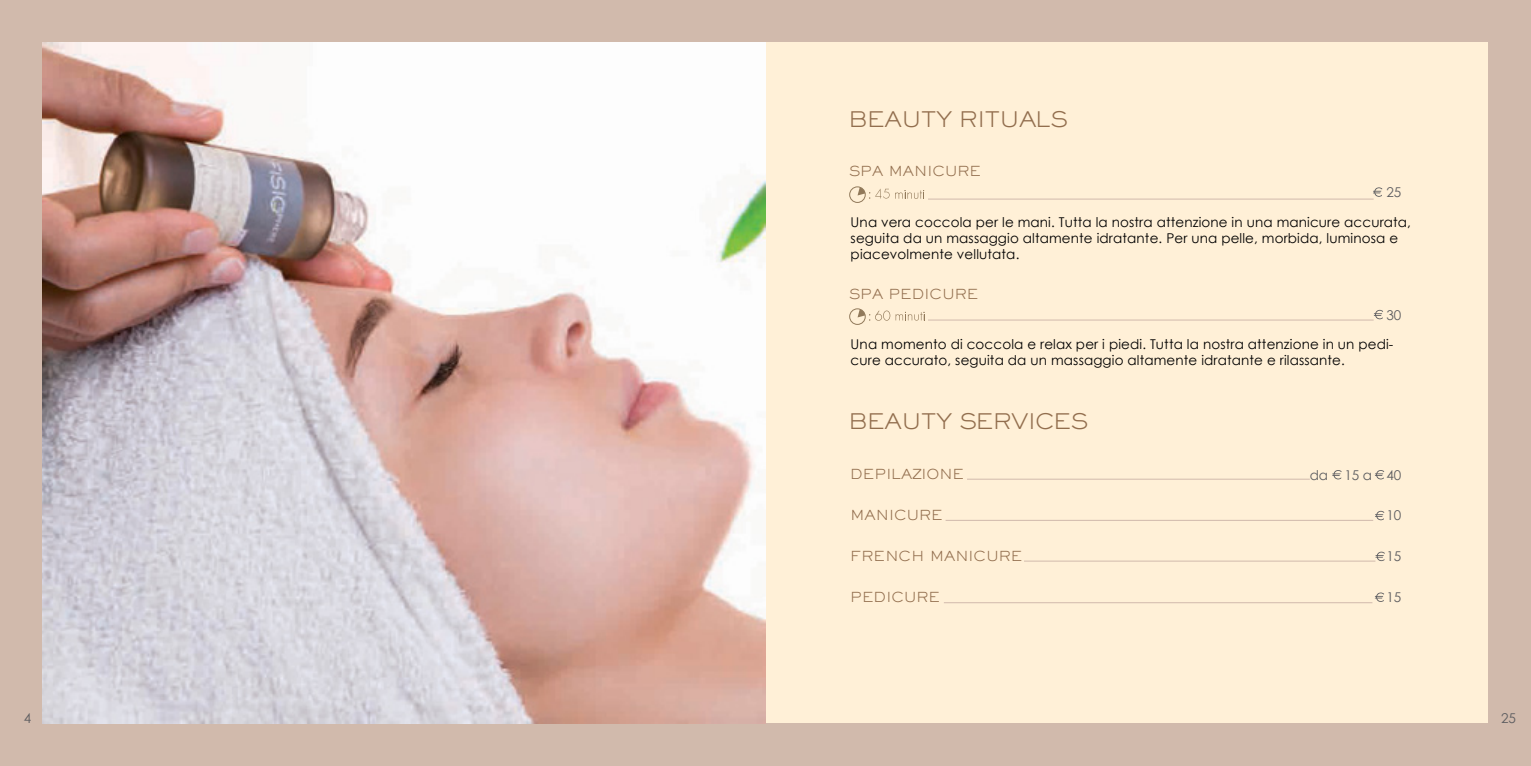
<style>
.page{position:relative;width:1531px;height:766px;background:#fff}
.page>*{position:absolute;margin:0;border:0;box-sizing:border-box;transform-origin:0 0}
.t1{font:300 21px "AT Sackers Gothic";letter-spacing:-.035em;color:#926e4e}
.t2{font:13.5px/16.2px "Century Gothic";letter-spacing:.01em;color:#000}
.t3{font:300 13.5px "AT Sackers Gothic";color:#926e4e}
.t4{font:13.5px "Century Gothic";letter-spacing:-.01em;color:#5d5d60}
</style>
<div class="page">
<div style="left:765px;top:0;width:766px;height:765px;background:#d1baac"></div>
<div style="left:765px;top:43px;width:723px;height:680px;background:#fff0d7"></div>
<svg style="left:895px;top:190px;width:29px;height:9px"></svg>
<div style="left:849px;top:186px;width:16px;height:17px;border:1px solid #91795a;border-radius:50%"></div>
<svg style="left:857px;top:187px;width:32px;height:11px"></svg>
<svg style="left:857px;top:309px;width:68px;height:11px"></svg>
<div style="left:849px;top:308px;width:16px;height:16px;border:1px solid #91795a;border-radius:50%"></div>
<svg style="left:1373px;top:187px;width:9px;height:10px"></svg>
<svg style="left:1373px;top:310px;width:10px;height:9px"></svg>
<svg style="left:1332px;top:470px;width:9px;height:9px"></svg>
<svg style="left:1375px;top:470px;width:9px;height:9px"></svg>
<svg style="left:1375px;top:510px;width:9px;height:10px"></svg>
<svg style="left:1375px;top:551px;width:10px;height:10px"></svg>
<svg style="left:1374px;top:592px;width:10px;height:9px"></svg>
<hr style="left:928px;top:199px;width:445px;height:1px;background:#d1baac">
<hr style="left:928px;top:320px;width:445px;height:1px;background:#d1baac">
<hr style="left:945px;top:520px;width:428px;height:1px;background:#d1baac">
<hr style="left:967px;top:479px;width:343px;height:1px;background:#d1baac">
<hr style="left:1024px;top:560px;width:351px;height:1px;background:#d1baac">
<hr style="left:944px;top:602px;width:428px;height:1px;background:#d1baac">
<div style="left:0;top:0;width:765px;height:765px;background:#d1baac"></div>
<img style="left:43px;top:43px;width:722px;height:680px">
<h1 class="t1" style="left:849px;top:105px;width:220px">BEAUTY RITUALS</h1>
<p class="t3" style="left:849px;top:162px;width:134px">SPA MANICURE</p>
<p class="t4" style="left:1386px;top:182px;width:16px">25</p>
<p class="t2" style="left:850px;top:214px;width:562px">Una vera coccola per le mani. Tutta la nostra attenzione in una manicure accurata, seguita da un massaggio altamente idratante. Per una pelle, morbida, luminosa e piacevolmente vellutata.</p>
<p class="t3" style="left:849px;top:284px;width:131px">SPA PEDICURE</p>
<p class="t4" style="left:1386px;top:306px;width:16px">30</p>
<p class="t2" style="left:850px;top:335px;width:544px">Una momento di coccola e relax per i piedi. Tutta la nostra attenzione in un pedi&shy;cure accurato, seguita da un massaggio altamente idratante e rilassante.</p>
<h1 class="t1" style="left:849px;top:407px;width:241px">BEAUTY SERVICES</h1>
<p class="t3" style="left:850px;top:465px;width:115px">DEPILAZIONE</p>
<p class="t3" style="left:850px;top:506px;width:94px">MANICURE</p>
<p class="t3" style="left:850px;top:546px;width:173px">FRENCH MANICURE</p>
<p class="t3" style="left:850px;top:587px;width:91px">PEDICURE</p>
<p class="t4" style="left:1310px;top:465px;width:20px">da</p>
<p class="t4" style="left:1344px;top:465px;width:58px">15 a 40</p>
<p class="t4" style="left:1386px;top:506px;width:16px">10</p>
<p class="t4" style="left:1386px;top:547px;width:16px">15</p>
<p class="t4" style="left:1386px;top:587px;width:16px">15</p>
<p class="t4" style="left:24px;top:708px;width:9px">4</p>
<p class="t4" style="left:1501px;top:708px;width:16px">25</p>
</div>
